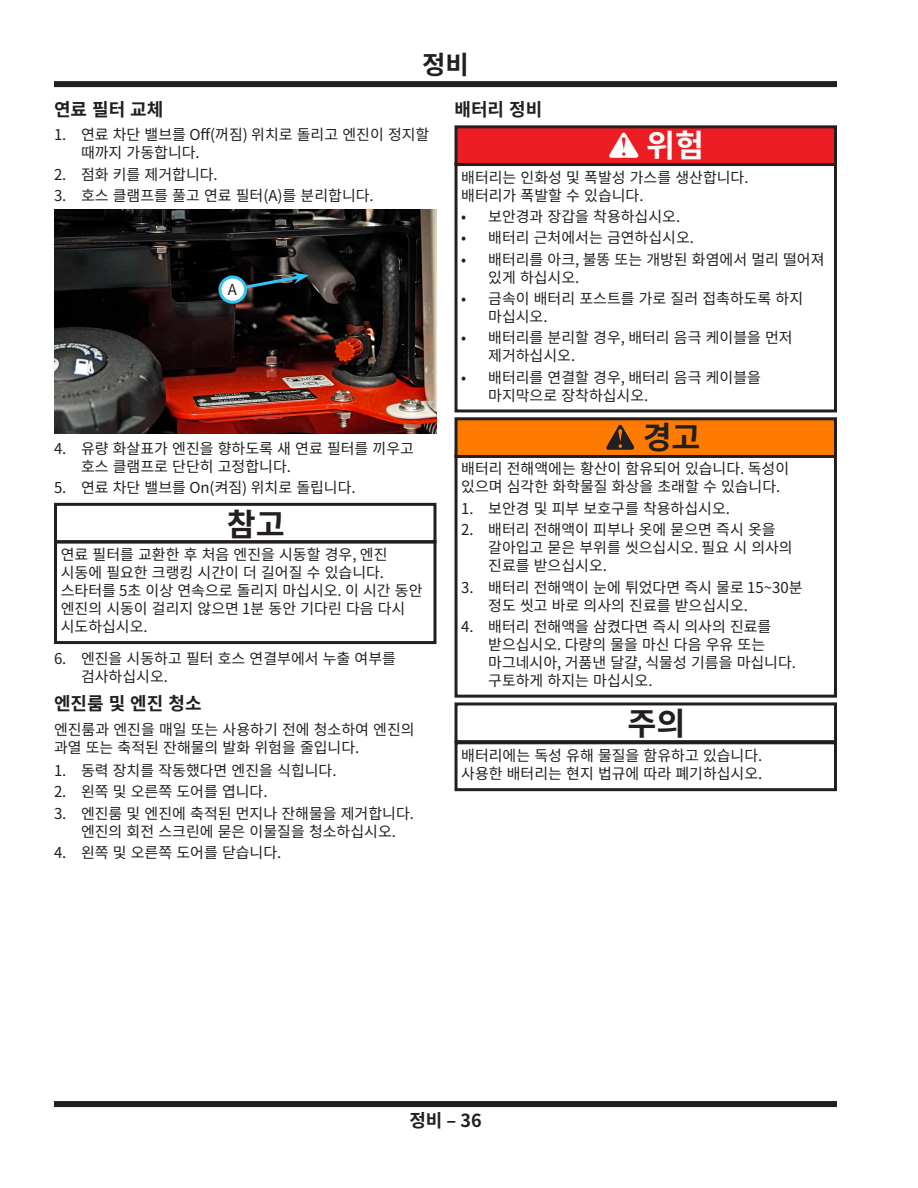
<style>
.page{position:relative;width:918px;height:1188px;background:#fff}
.page>*{position:absolute;margin:0;border:0;box-sizing:border-box;transform-origin:0 0}
.t1{font:700 31.5px "Noto Sans CJ Kkr";color:#231f20}
.t2{font:700 31.5px "Noto Sans CJ Kkr";color:#fff}
.t3{font:700 25.5px "Noto Sans CJ Kkr";color:#231f20}
.t4{font:700 18px "Noto Sans CJ Kkr";color:#231f20}
.t5{font:15px/18px "Noto Sans CJ Kkr";color:#231f20}
</style>
<div class="page">
<div style="left:54px;top:81px;width:783px;height:6px;background:#231f20"></div>
<div style="left:54px;top:1101px;width:783px;height:6px;background:#231f20"></div>
<div style="left:54px;top:540px;width:382px;height:104px;border:3px solid #231f20"></div>
<img style="left:54px;top:209px;width:382px;height:225px">
<svg style="left:226px;top:272px;width:83px;height:22px"></svg>
<div style="left:220px;top:277px;width:25px;height:25px;background:#fff;border-radius:50%"></div>
<div style="left:218px;top:276px;width:29px;height:28px;border:3px solid #33c5f3;border-radius:50%"></div>
<div style="left:54px;top:503px;width:383px;height:41px;border:3px solid #231f20"></div>
<div style="left:455px;top:162px;width:382px;height:250px;border:3px solid #231f20"></div>
<div style="left:455px;top:454px;width:382px;height:244px;border:3px solid #231f20"></div>
<div style="left:455px;top:741px;width:382px;height:50px;border:3px solid #231f20"></div>
<div style="left:456px;top:127px;width:380px;height:38px;background:#ee1d23"></div>
<img style="left:609px;top:132px;width:30px;height:26px">
<div style="left:455px;top:125px;width:382px;height:41px;border:3px solid #231f20"></div>
<div style="left:456px;top:419px;width:380px;height:37px;background:#ff7b00"></div>
<img style="left:606px;top:424px;width:29px;height:26px">
<div style="left:455px;top:417px;width:382px;height:41px;border:3px solid #231f20"></div>
<div style="left:455px;top:702px;width:382px;height:41px;border:3px solid #231f20"></div>
<h2 class="t3" style="left:422px;top:51px;width:48px">정비</h2>
<p class="t4" style="left:54px;top:99px;width:111px">연료 필터 교체</p>
<p class="t5" style="left:81px;top:126px;width:350px;text-indent:-27px">1. 연료 차단 밸브를 Off(꺼짐) 위치로 돌리고 엔진이 정지할 때까지 가동합니다.</p>
<p class="t5" style="left:54px;top:166px;width:165px">2. 점화 키를 제거합니다.</p>
<p class="t5" style="left:54px;top:187px;width:321px">3. 호스 클램프를 풀고 연료 필터(A)를 분리합니다.</p>
<p class="t5" style="left:228px;top:281px;width:11px">A</p>
<p class="t5" style="left:81px;top:440px;width:334px">유량 화살표가 엔진을 향하도록 새 연료 필터를 끼우고 호스 클램프로 단단히 고정합니다.</p>
<p class="t5" style="left:54px;top:479px;width:303px">5. 연료 차단 밸브를 On(켜짐) 위치로 돌립니다.</p>
<h1 class="t1" style="left:227px;top:506px;width:59px">참고</h1>
<p class="t5" style="left:61px;top:546px;width:363px">연료 필터를 교환한 후 처음 엔진을 시동할 경우, 엔진 시동에 필요한 크랭킹 시간이 더 길어질 수 있습니다. 스타터를 5초 이상 연속으로 돌리지 마십시오. 이 시간 동안 엔진의 시동이 걸리지 않으면 1분 동안 기다린 다음 다시 시도하십시오.</p>
<p class="t5" style="left:81px;top:650px;width:316px;text-indent:-27px">6. 엔진을 시동하고 필터 호스 연결부에서 누출 여부를 검사하십시오.</p>
<p class="t4" style="left:54px;top:693px;width:149px">엔진룸 및 엔진 청소</p>
<p class="t5" style="left:54px;top:721px;width:362px">엔진룸과 엔진을 매일 또는 사용하기 전에 청소하여 엔진의 과열 또는 축적된 잔해물의 발화 위험을 줄입니다.</p>
<p class="t5" style="left:54px;top:762px;width:284px">1. 동력 장치를 작동했다면 엔진을 식힙니다.</p>
<p class="t5" style="left:54px;top:783px;width:215px">2. 왼쪽 및 오른쪽 도어를 엽니다.</p>
<p class="t5" style="left:81px;top:805px;width:334px;text-indent:-27px">3. 엔진룸 및 엔진에 축적된 먼지나 잔해물을 제거합니다. 엔진의 회전 스크린에 묻은 이물질을 청소하십시오.</p>
<p class="t5" style="left:54px;top:844px;width:229px">4. 왼쪽 및 오른쪽 도어를 닫습니다.</p>
<p class="t5" style="left:54px;top:440px;width:14px">4.</p>
<p class="t4" style="left:455px;top:99px;width:89px">배터리 정비</p>
<h1 class="t2" style="left:646px;top:128px;width:59px">위험</h1>
<p class="t5" style="left:461px;top:168px;width:289px">배터리는 인화성 및 폭발성 가스를 생산합니다. 배터리가 폭발할 수 있습니다.</p>
<p class="t5" style="left:461px;top:208px;width:220px">• 보안경과 장갑을 착용하십시오.</p>
<p class="t5" style="left:461px;top:229px;width:234px">• 배터리 근처에서는 금연하십시오.</p>
<p class="t5" style="left:488px;top:250px;width:338px;text-indent:-27px">• 배터리를 아크, 불똥 또는 개방된 화염에서 멀리 떨어져 있게 하십시오.</p>
<p class="t5" style="left:488px;top:290px;width:317px;text-indent:-27px">• 금속이 배터리 포스트를 가로 질러 접촉하도록 하지 마십시오.</p>
<p class="t5" style="left:488px;top:329px;width:306px;text-indent:-27px">• 배터리를 분리할 경우, 배터리 음극 케이블을 먼저 제거하십시오.</p>
<p class="t5" style="left:488px;top:369px;width:274px;text-indent:-27px">• 배터리를 연결할 경우, 배터리 음극 케이블을 마지막으로 장착하십시오.</p>
<h1 class="t1" style="left:643px;top:420px;width:59px">경고</h1>
<p class="t5" style="left:461px;top:460px;width:329px">배터리 전해액에는 황산이 함유되어 있습니다. 독성이 있으며 심각한 화학물질 화상을 초래할 수 있습니다.</p>
<p class="t5" style="left:461px;top:500px;width:270px">1. 보안경 및 피부 보호구를 착용하십시오.</p>
<p class="t5" style="left:488px;top:521px;width:306px;text-indent:-27px">2. 배터리 전해액이 피부나 옷에 묻으면 즉시 옷을 갈아입고 묻은 부위를 씻으십시오. 필요 시 의사의 진료를 받으십시오.</p>
<p class="t5" style="left:488px;top:578px;width:316px;text-indent:-27px">3. 배터리 전해액이 눈에 튀었다면 즉시 물로 15~30분 정도 씻고 바로 의사의 진료를 받으십시오.</p>
<p class="t5" style="left:488px;top:618px;width:309px;text-indent:-27px">4. 배터리 전해액을 삼켰다면 즉시 의사의 진료를 받으십시오. 다량의 물을 마신 다음 우유 또는 마그네시아, 거품낸 달걀, 식물성 기름을 마십니다. 구토하게 하지는 마십시오.</p>
<h1 class="t1" style="left:627px;top:706px;width:59px">주의</h1>
<p class="t5" style="left:461px;top:747px;width:303px">배터리에는 독성 유해 물질을 함유하고 있습니다. 사용한 배터리는 현지 법규에 따라 폐기하십시오.</p>
<p class="t4" style="left:409px;top:1111px;width:74px">정비 – 36</p>
</div>
